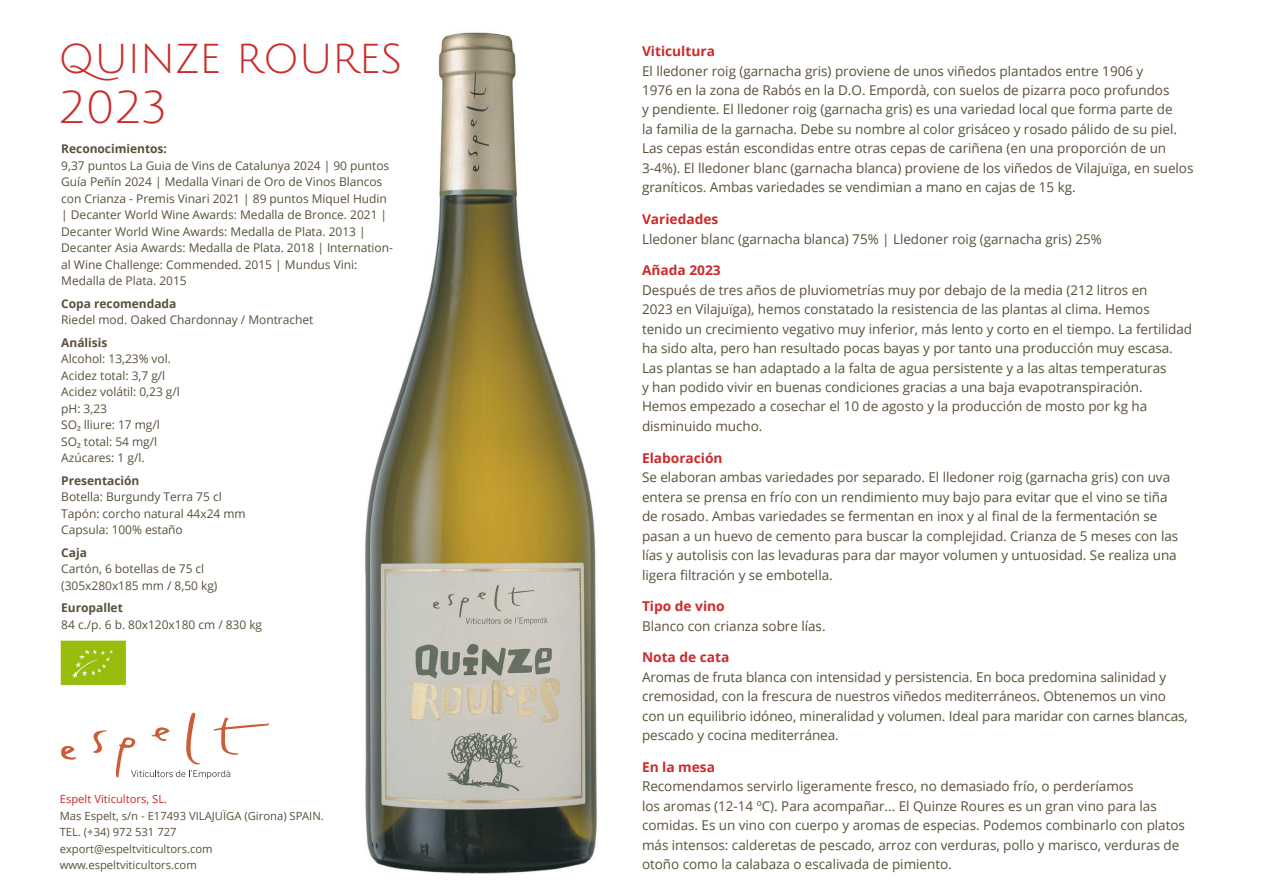
<style>
.page{position:relative;width:1263px;height:893px;background:#fff}
.page>*{position:absolute;margin:0;border:0;box-sizing:border-box;transform-origin:0 0}
.t1{font:45px/49.5px "Julius Sans One";letter-spacing:-.015em;color:#c92c2b}
.t2{font:13.5px/19.5px "Open Sans";letter-spacing:-.005em;color:#5a503b}
.t3{font:700 13.5px "Open Sans";letter-spacing:-.005em;color:#c92c2b}
.t4{font:12px/16.5px "Open Sans";letter-spacing:-.005em;color:#5a503b}
.t5{font:700 12px "Open Sans";letter-spacing:-.005em;color:#5a503b}
.t6{font:11.25px/16.5px "Open Sans";color:#5a503b}
.t7{font:11.25px "Open Sans";color:#c92c2b}
.s1{font-family:"Myriad Pro"}
</style>
<div class="page">
<img style="left:193px;top:32px;width:404px;height:842px">
<svg style="left:93px;top:730px;width:14px;height:23px"></svg>
<svg style="left:61px;top:746px;width:15px;height:14px"></svg>
<svg style="left:116px;top:713px;width:153px;height:66px"></svg>
<img style="left:60px;top:640px;width:66px;height:45px">
<h1 class="t1" style="left:58px;top:34px;width:346px">QUINZE ROURES<br>2023</h1>
<p class="t5" style="left:61px;top:141px;width:107px">Reconocimientos:</p>
<p class="t4" style="left:61px;top:157px;width:333px">9,37 puntos La Guia de Vins de Catalunya 2024 | 90 puntos Guía Peñín 2024 | Medalla Vinari de Oro de Vinos Blancos con Crianza - Premis Vinari 2021 | 89 puntos Miquel Hudin | Decanter World Wine Awards: Medalla de Bronce. 2021 | Decanter World Wine Awards: Medalla de Plata. 2013 | Decanter Asia Awards: Medalla de Plata. 2018 | Internation&shy;al Wine Challenge: Commended. 2015 | Mundus Vini:<br>Medalla de Plata. 2015</p>
<p class="t5" style="left:61px;top:295px;width:117px">Copa recomendada</p>
<p class="t4" style="left:61px;top:311px;width:254px">Riedel mod. Oaked Chardonnay / Montrachet</p>
<p class="t5" style="left:61px;top:334px;width:48px">Análisis</p>
<p class="t4" style="left:61px;top:350px;width:120px">Alcohol: 13,23% vol.<br>Acidez total: 3,7 g/l<br>Acidez volátil: 0,23 g/l pH: 3,23<br>SO<span class="s1">2</span> lliure: 17 mg/l<br>SO<span class="s1">2</span> total: 54 mg/l<br>Azúcares: 1 g/l.</p>
<p class="t5" style="left:61px;top:472px;width:80px">Presentación</p>
<p class="t4" style="left:61px;top:488px;width:186px">Botella: Burgundy Terra 75 cl<br>Tapón: corcho natural 44x24 mm<br>Capsula: 100% estaño</p>
<p class="t5" style="left:61px;top:544px;width:27px">Caja</p>
<p class="t4" style="left:61px;top:560px;width:158px">Cartón, 6 botellas de 75 cl (305x280x185 mm / 8,50 kg)</p>
<p class="t5" style="left:61px;top:600px;width:63px">Europallet</p>
<p class="t4" style="left:61px;top:616px;width:202px">84 c./p. 6 b. 80x120x180 cm / 830 kg</p>
<p class="t7" style="left:60px;top:791px;width:109px">Espelt Viticultors, SL.</p>
<p class="t6" style="left:60px;top:807px;width:266px">Mas Espelt, s/n - E17493 VILAJUÏGA (Girona) SPAIN.<br>TEL. (+34) 972 531 727 export@espeltviticultors.com www.espeltviticultors.com</p>
<p class="t3" style="left:642px;top:42px;width:74px">Viticultura</p>
<p class="t2" style="left:642px;top:60px;width:553px">El lledoner roig (garnacha gris) proviene de unos viñedos plantados entre 1906 y<br>1976 en la zona de Rabós en la D.O. Empordà, con suelos de pizarra poco profundos<br>y pendiente. El lledoner roig (garnacha gris) es una variedad local que forma parte de<br>la familia de la garnacha. Debe su nombre al color grisáceo y rosado pálido de su piel.<br>Las cepas están escondidas entre otras cepas de cariñena (en una proporción de un 3-4%). El lledoner blanc (garnacha blanca) proviene de los viñedos de Vilajuïga, en suelos graníticos. Ambas variedades se vendimian a mano en cajas de 15 kg.</p>
<p class="t3" style="left:642px;top:210px;width:78px">Variedades</p>
<p class="t2" style="left:642px;top:228px;width:461px">Lledoner blanc (garnacha blanca) 75% | Lledoner roig (garnacha gris) 25%</p>
<p class="t3" style="left:642px;top:261px;width:80px">Añada 2023</p>
<p class="t2" style="left:642px;top:279px;width:552px">Después de tres años de pluviometrías muy por debajo de la media (212 litros en<br>2023 en Vilajuïga), hemos constatado la resistencia de las plantas al clima. Hemos tenido un crecimiento vegativo muy inferior, más lento y corto en el tiempo. La fertilidad ha sido alta, pero han resultado pocas bayas y por tanto una producción muy escasa.<br>Las plantas se han adaptado a la falta de agua persistente y a las altas temperaturas<br>y han podido vivir en buenas condiciones gracias a una baja evapotranspiración.<br>Hemos empezado a cosechar el 10 de agosto y la producción de mosto por kg ha disminuido mucho.</p>
<p class="t3" style="left:642px;top:448px;width:82px">Elaboración</p>
<p class="t2" style="left:642px;top:467px;width:538px">Se elaboran ambas variedades por separado. El lledoner roig (garnacha gris) con uva entera se prensa en frío con un rendimiento muy bajo para evitar que el vino se tiña de rosado. Ambas variedades se fermentan en inox y al final de la fermentación se pasan a un huevo de cemento para buscar la complejidad. Crianza de 5 meses con las lías y autolisis con las levaduras para dar mayor volumen y untuosidad. Se realiza una ligera filtración y se embotella.</p>
<p class="t3" style="left:642px;top:597px;width:84px">Tipo de vino</p>
<p class="t2" style="left:642px;top:615px;width:185px">Blanco con crianza sobre lías.</p>
<p class="t3" style="left:642px;top:648px;width:89px">Nota de cata</p>
<p class="t2" style="left:642px;top:666px;width:547px">Aromas de fruta blanca con intensidad y persistencia. En boca predomina salinidad y cremosidad, con la frescura de nuestros viñedos mediterráneos. Obtenemos un vino con un equilibrio idóneo, mineralidad y volumen. Ideal para maridar con carnes blancas, pescado y cocina mediterránea.</p>
<p class="t3" style="left:642px;top:757px;width:75px">En la mesa</p>
<p class="t2" style="left:642px;top:776px;width:544px">Recomendamos servirlo ligeramente fresco, no demasiado frío, o perderíamos<br>los aromas (12-14 ºC). Para acompañar... El Quinze Roures es un gran vino para las comidas. Es un vino con cuerpo y aromas de especias. Podemos combinarlo con platos más intensos: calderetas de pescado, arroz con verduras, pollo y marisco, verduras de otoño como la calabaza o escalivada de pimiento.</p>
</div>
